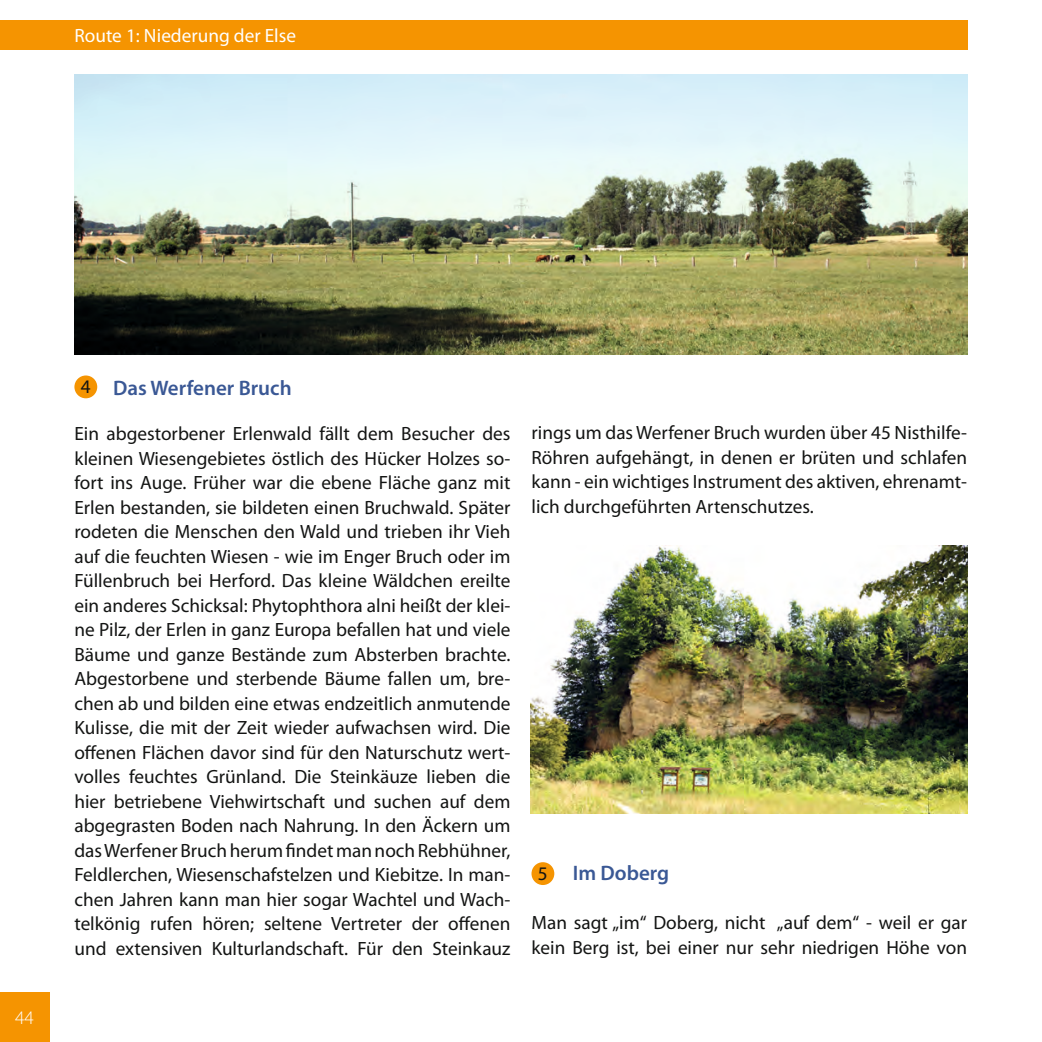
<style>
.page{position:relative;width:1042px;height:1042px;background:#fff}
.page>*{position:absolute;margin:0;border:0;box-sizing:border-box;transform-origin:0 0}
.t1{font:600 21px "Myriad Pro";color:#3a5895}
.t2{font:19.25px/24.5px "Myriad Pro";color:#131413;text-align:justify}
.t3{font:19.25px "Myriad Pro";color:#fff}
.t4{font:300 19.25px "Myriad Pro";color:#fff}
.s1{font-weight:400;font-size:19.25px;color:#131413}
</style>
<div class="page">
<div style="left:74px;top:375px;width:23px;height:23px;background:#f59401;border-radius:50%"></div>
<div style="left:531px;top:862px;width:23px;height:23px;background:#f59401;border-radius:50%"></div>
<img style="left:74px;top:74px;width:893px;height:280px">
<img style="left:531px;top:546px;width:436px;height:267px">
<div style="left:0;top:992px;width:50px;height:50px;background:#f59401"></div>
<div style="left:0;top:20px;width:967px;height:30px;background:#f59401"></div>
<p class="t3" style="left:74px;top:23px;width:223px">Route 1: Niederung der Else</p>
<p class="t4" style="left:15px;top:1006px;width:20px">44</p>
<p class="t1" style="left:81px;top:374px;width:212px"><span class="s1">4</span> Das Werfener Bruch</p>
<p class="t2" style="left:74px;top:421px;width:437px">Ein abgestorbener Erlenwald fällt dem Besucher des kleinen Wiesengebietes östlich des Hücker Holzes so&shy;fort ins Auge. Früher war die ebene Fläche ganz mit Erlen bestanden, sie bildeten einen Bruchwald. Später rodeten die Menschen den Wald und trieben ihr Vieh auf die feuchten Wiesen - wie im Enger Bruch oder im Füllenbruch bei Herford. Das kleine Wäldchen ereilte ein anderes Schicksal: Phytophthora alni heißt der klei&shy;ne Pilz, der Erlen in ganz Europa befallen hat und viele Bäume und ganze Bestände zum Absterben brachte.<br>Abgestorbene und sterbende Bäume fallen um, bre&shy;chen ab und bilden eine etwas endzeitlich anmutende Kulisse, die mit der Zeit wieder aufwachsen wird. Die offenen Flächen davor sind für den Naturschutz wert&shy;volles feuchtes Grünland. Die Steinkäuze lieben die hier betriebene Viehwirtschaft und suchen auf dem abgegrasten Boden nach Nahrung. In den Äckern um das Werfener Bruch herum findet man noch Rebhühner, Feldlerchen, Wiesenschafstelzen und Kiebitze. In man&shy;chen Jahren kann man hier sogar Wachtel und Wach&shy;telkönig rufen hören; seltene Vertreter der offenen und extensiven Kulturlandschaft. Für den Steinkauz</p>
<p class="t2" style="left:531px;top:420px;width:437px">rings um das Werfener Bruch wurden über 45 Nisthilfe-Röhren aufgehängt, in denen er brüten und schlafen kann - ein wichtiges Instrument des aktiven, ehrenamt&shy;lich durchgeführten Artenschutzes.</p>
<p class="t1" style="left:538px;top:859px;width:133px"><span class="s1">5</span> Im Doberg</p>
<p class="t2" style="left:531px;top:910px;width:437px">Man sagt „im“ Doberg, nicht „auf dem“ - weil er gar kein Berg ist, bei einer nur sehr niedrigen Höhe von</p>
</div>
